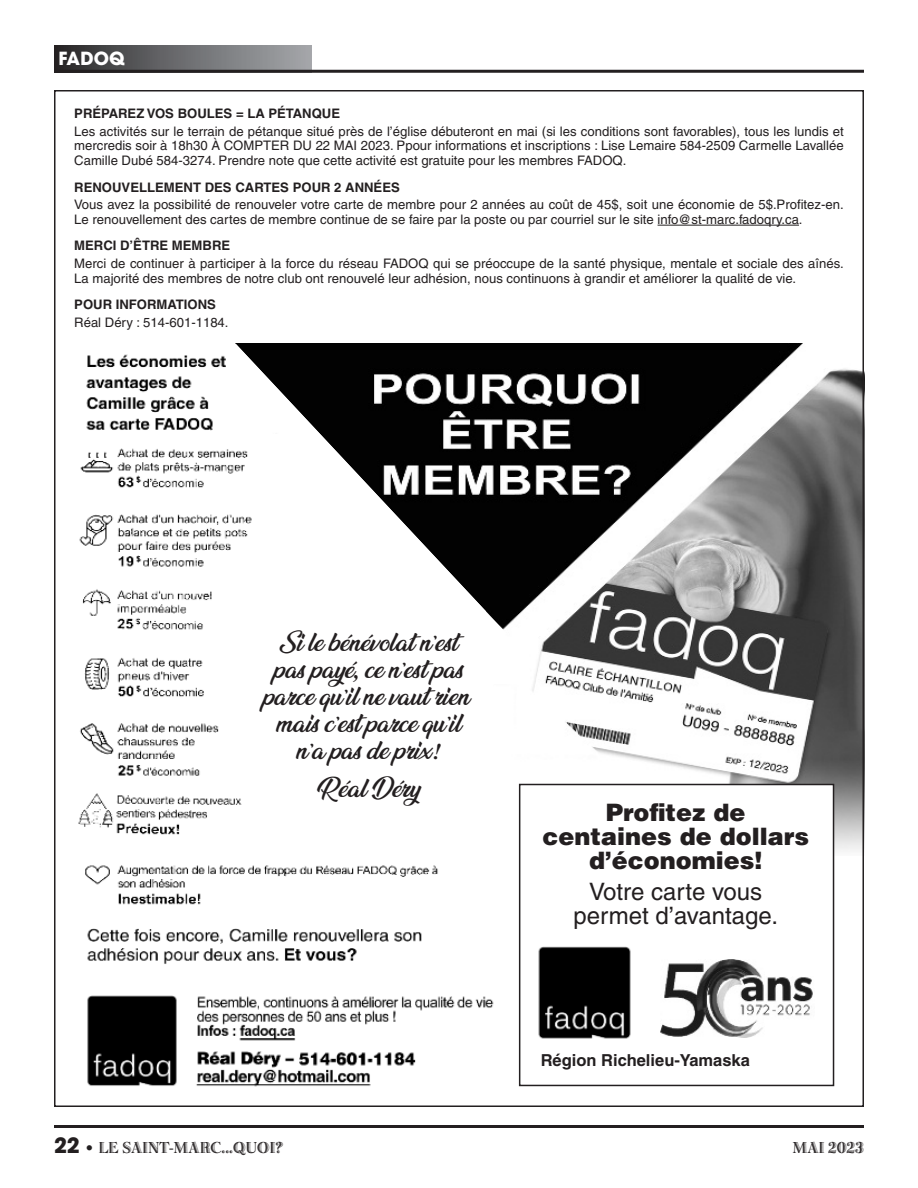
<style>
.page{position:relative;width:918px;height:1188px;background:#fff}
.page>*{position:absolute;margin:0;border:0;box-sizing:border-box;transform-origin:0 0}
.t1{font:900 24px/24px "Helvetica";color:#231f20;text-align:center}
.t2{font:24px/24px "Helvetica";color:#231f20;text-align:center}
.t3{font:900 22.5px/27px "Ananda";color:#231f20;text-align:center}
.t4{font:700 18px "Avant Garde";letter-spacing:.005em;color:#fff}
.t5{font:16.5px "Bertie Plain";color:#231f20}
.t6{font:700 16.5px "Helvetica";color:#231f20}
.t7{font:13.2px/14.7px "Helvetica";color:#231f20}
.t8{font:700 13.2px "Helvetica";color:#231f20}
.s1{font-family:"Times";font-weight:700;font-style:italic}
.s2{font-family:"Avant Garde";font-weight:700;font-size:21px}
.s3{font-family:"Frutiger";font-weight:900;font-style:italic;font-size:15px}
</style>
<div class="page">
<hr style="left:54px;top:1125px;width:810px;height:3px;background:#231f20">
<img style="left:506px;top:344px;width:355px;height:512px">
<svg style="left:54px;top:45px;width:258px;height:25px"></svg>
<hr style="left:54px;top:70px;width:810px;height:3px;background:#231f20">
<img style="left:87px;top:995px;width:407px;height:92px">
<svg style="left:235px;top:343px;width:271px;height:287px;fill:#020202"></svg>
<img style="left:78px;top:345px;width:408px;height:619px">
<div style="left:520px;top:784px;width:314px;height:301px;background:#fff"></div>
<div style="left:519px;top:784px;width:315px;height:302px;border:2px solid #231f20"></div>
<img style="left:661px;top:959px;width:152px;height:79px">
<img style="left:538px;top:946px;width:93px;height:93px">
<hr style="left:658px;top:225px;width:141px;height:1px;background:#231f20">
<h3 class="t4" style="left:58px;top:52px;width:68px">FADOQ</h3>
<p class="t8" style="left:74px;top:109px;width:267px">PRÉPAREZ VOS BOULES = LA PÉTANQUE</p>
<p class="t7" style="left:74px;top:125px;width:771px;text-align:justify">Les activités sur le terrain de pétanque situé près de l’église débuteront en mai (si les conditions sont favorables), tous les lundis et mercredis soir à 18h30 À COMPTER DU 22 MAI 2023. Ppour informations et inscriptions : Lise Lemaire 584-2509 Carmelle Lavallée Camille Dubé 584-3274. Prendre note que cette activité est gratuite pour les membres FADOQ.</p>
<p class="t8" style="left:74px;top:182px;width:327px">RENOUVELLEMENT DES CARTES POUR 2 ANNÉES</p>
<p class="t7" style="left:74px;top:198px;width:771px">Vous avez la possibilité de renouveler votre carte de membre pour 2 années au coût de 45$, soit une économie de 5$.Profitez-en.<br>Le renouvellement des cartes de membre continue de se faire par la poste ou par courriel sur le site info@st-marc.fadoqry.ca.</p>
<p class="t8" style="left:74px;top:241px;width:158px">MERCI D’ÊTRE MEMBRE</p>
<p class="t7" style="left:74px;top:257px;width:771px">Merci de continuer à participer à la force du réseau FADOQ qui se préoccupe de la santé physique, mentale et sociale des aînés.<br>La majorité des membres de notre club ont renouvelé leur adhésion, nous continuons à grandir et améliorer la qualité de vie.</p>
<p class="t8" style="left:74px;top:300px;width:143px">POUR INFORMATIONS</p>
<p class="t7" style="left:74px;top:316px;width:156px">Réal Déry : 514-601-1184.</p>
<h2 class="t3" style="left:263px;top:632px;width:208px">Si le bénévolat n’est pas payé<span class="s1">,</span> ce n’est pas parce qu’il ne vaut rien mais c’est parce qu’il n’a pas de prix<span class="s1">!</span></h2>
<h2 class="t3" style="left:318px;top:778px;width:104px">Réal Déry</h2>
<h1 class="t1" style="left:542px;top:801px;width:268px">Profitez de centaines de dollars d’économies!</h1>
<h1 class="t2" style="left:573px;top:882px;width:206px">Votre carte vous permet d’avantage.</h1>
<p class="t6" style="left:541px;top:1054px;width:211px">Région Richelieu-Yamaska</p>
<p class="t5" style="left:54px;top:1142px;width:231px"><span class="s2">22</span> <span class="s3">•</span> LE SAINT-MARC...QUOI?</p>
<p class="t5" style="left:793px;top:1142px;width:73px">MAI 2023</p>
</div>
